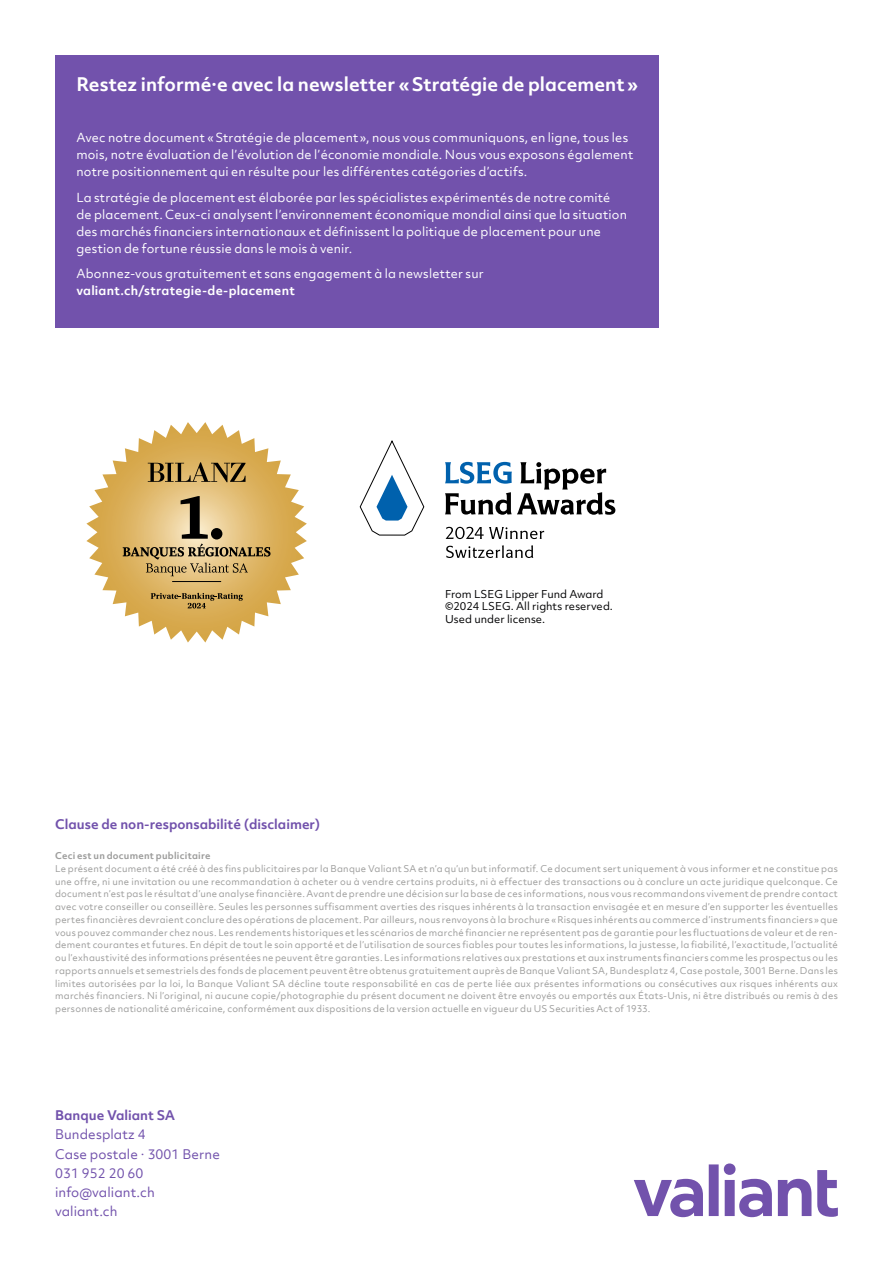
<style>
.page{position:relative;width:893px;height:1263px;background:#fff}
.page>*{position:absolute;margin:0;border:0;box-sizing:border-box;transform-origin:0 0}
.Titel{font:700 18px "Objektiv Mk 2";color:#fff}
.Adresstext{font:12.75px "Objektiv Mk 2";letter-spacing:.005em;color:#7252ac}
.titel_12pt{font:700 12.75px "Objektiv Mk 2";color:#7252ac}
.Adresstitel{font:700 12.75px "Objektiv Mk 2";color:#7252ac}
.grundtext{font:12px/17px "Objektiv Mk 2";letter-spacing:.015em;color:#fff}
.t1{font:10.5px/12.6px "Objektiv Mk 2";color:#020203}
.grundtext-2{font:9px/12.8px "Objektiv Mk 2";letter-spacing:.025em;color:#9d9d9c;text-align:justify}
.grundtext-3{font:700 9px "Objektiv Mk 2";letter-spacing:.025em;color:#9d9d9c}
.s1{font-weight:700}
</style>
<div class="page">
<div style="left:55px;top:55px;width:603px;height:272px;background:#7252ac"></div>
<svg style="left:634px;top:1163px;width:204px;height:54px"></svg>
<svg style="left:445px;top:462px;width:170px;height:53px"></svg>
<svg style="left:446px;top:527px;width:98px;height:12px"></svg>
<svg style="left:446px;top:545px;width:87px;height:13px"></svg>
<svg style="left:360px;top:440px;width:65px;height:96px"></svg>
<img style="left:86px;top:422px;width:221px;height:220px">
<svg style="left:123px;top:496px;width:148px;height:80px"></svg>
<svg style="left:148px;top:462px;width:98px;height:20px"></svg>
<svg style="left:151px;top:593px;width:92px;height:15px"></svg>
<hr style="left:172px;top:581px;width:49px;height:1px;background:#000">
<p class="Titel" style="left:76px;top:71px;width:563px">Restez informé·e avec la newsletter «Stratégie de placement»</p>
<p class="grundtext" style="left:76px;top:129px;width:558px">Avec notre document «Stratégie de placement», nous vous communiquons, en ligne, tous les mois, notre évaluation de l’évolution de l’économie mondiale. Nous vous exposons également notre positionnement qui en résulte pour les différentes catégories d’actifs.</p>
<p class="grundtext" style="left:76px;top:188px;width:552px">La stratégie de placement est élaborée par les spécialistes expérimentés de notre comité de placement. Ceux-ci analysent l’environnement économique mondial ainsi que la situation des marchés financiers internationaux et définissent la politique de placement pour une gestion de fortune réussie dans le mois à venir.</p>
<p class="grundtext" style="left:76px;top:265px;width:409px">Abonnez-vous gratuitement et sans engagement à la newsletter sur <span class="s1">valiant.ch/strategie-de-placement</span></p>
<p class="t1" style="left:445px;top:587px;width:169px">From LSEG Lipper Fund Award ©2024 LSEG. All rights reserved.<br>Used under license.</p>
<p class="titel_12pt" style="left:55px;top:815px;width:267px">Clause de non-responsabilité (disclaimer)</p>
<p class="grundtext-3" style="left:55px;top:849px;width:157px">Ceci est un document publicitaire</p>
<p class="grundtext-2" style="left:55px;top:862px;width:784px">Le présent document a été créé à des fins publicitaires par la Banque Valiant SA et n’a qu’un but informatif. Ce document sert uniquement à vous informer et ne constitue pas une offre, ni une invitation ou une recommandation à acheter ou à vendre certains produits, ni à effectuer des transactions ou à conclure un acte juridique quelconque. Ce document n’est pas le résultat d’une analyse financière. Avant de prendre une décision sur la base de ces informations, nous vous recommandons vivement de prendre contact avec votre conseiller ou conseillère. Seules les personnes suffisamment averties des risques inhérents à la transaction envisagée et en mesure d’en supporter les éventuelles pertes financières devraient conclure des opérations de placement. Par ailleurs, nous renvoyons à la brochure «Risques inhérents au commerce d’instruments financiers» que vous pouvez commander chez nous. Les rendements historiques et les scénarios de marché financier ne représentent pas de garantie pour les fluctuations de valeur et de ren&shy;dement courantes et futures. En dépit de tout le soin apporté et de l’utilisation de sources fiables pour toutes les informations, la justesse, la fiabilité, l’exactitude, l’actualité ou l’exhaustivité des informations présentées ne peuvent être garanties. Les informations relatives aux prestations et aux instruments financiers comme les prospectus ou les rapports annuels et semestriels des fonds de placement peuvent être obtenus gratuitement auprès de Banque Valiant SA, Bundesplatz 4, Case postale, 3001 Berne. Dans les limites autorisées par la loi, la Banque Valiant SA décline toute responsabilité en cas de perte liée aux présentes informations ou consécutives aux risques inhérents aux marchés financiers. Ni l’original, ni aucune copie/photographie du présent document ne doivent être envoyés ou emportés aux États-Unis, ni être distribués ou remis à des personnes de nationalité américaine, conformément aux dispositions de la version actuelle en vigueur du US Securities Act of 1933.</p>
<p class="Adresstitel" style="left:55px;top:1106px;width:122px">Banque Valiant SA</p>
<p class="Adresstext" style="left:55px;top:1126px;width:92px">Bundesplatz 4</p>
<p class="Adresstext" style="left:55px;top:1145px;width:166px">Case postale · 3001 Berne</p>
<p class="Adresstext" style="left:55px;top:1164px;width:90px">031 952 20 60</p>
<p class="Adresstext" style="left:55px;top:1183px;width:101px">info@valiant.ch</p>
<p class="Adresstext" style="left:55px;top:1202px;width:64px">valiant.ch</p>
</div>
